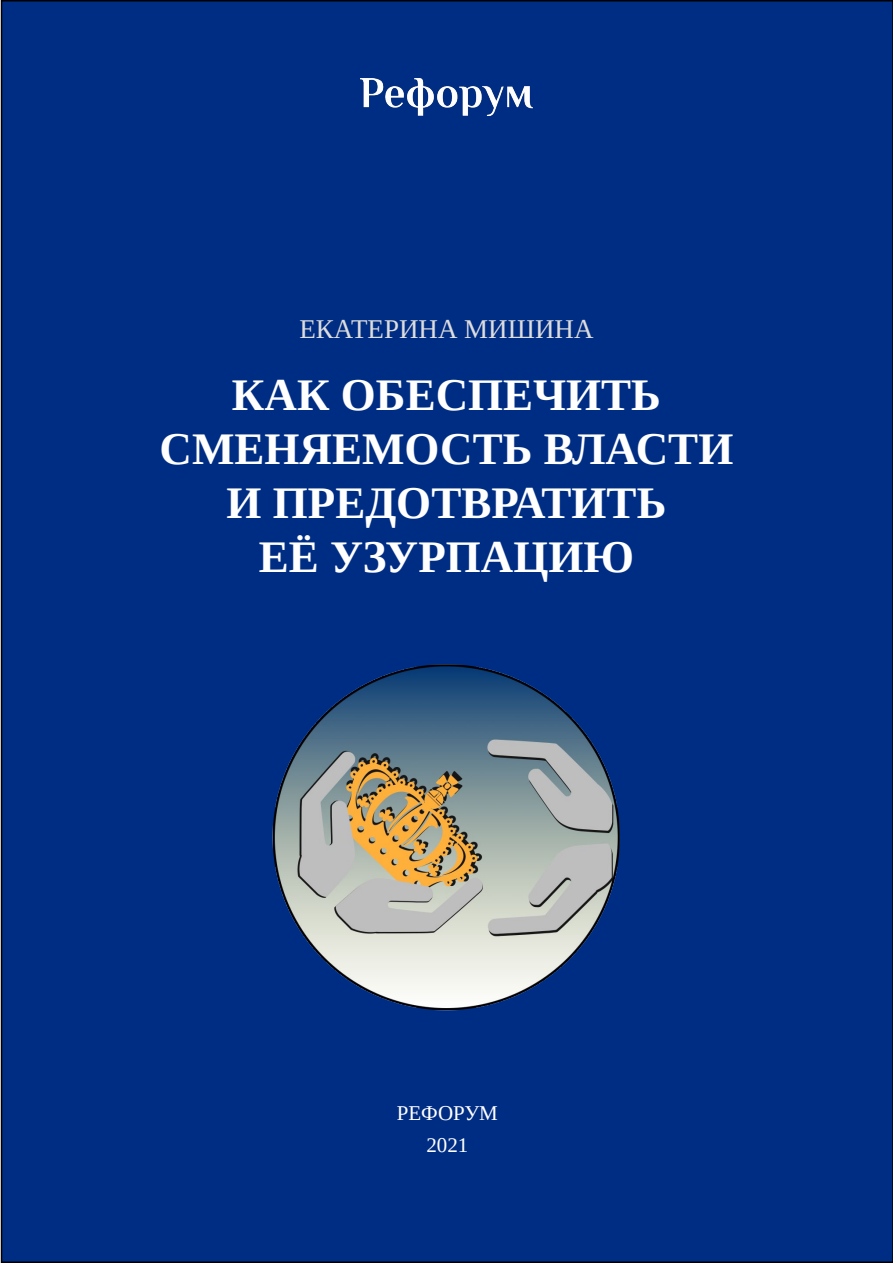
<style>
.page{position:relative;width:893px;height:1263px;background:#fff}
.page>*{position:absolute;margin:0;border:0;box-sizing:border-box;transform-origin:0 0}
.Heading_1{font:700 45px/54px "Tinos";color:#fff;text-align:center}
.Heading_1-2{font:27px "Tinos";color:#ddd}
.t1{font:21px "Tinos";color:#fff}
</style>
<div class="page">
<div style="left:2px;top:1px;width:891px;height:1261px;background:#002d84"></div>
<img style="left:360px;top:79px;width:173px;height:37px">
<img style="left:272px;top:664px;width:348px;height:347px">
<p class="Heading_1-2" style="left:299px;top:311px;width:296px">ЕКАТЕРИНА МИШИНА</p>
<p class="Heading_1" style="left:160px;top:367px;width:575px">КАК ОБЕСПЕЧИТЬ<br>СМЕНЯЕМОСТЬ ВЛАСТИ<br>И ПРЕДОТВРАТИТЬ<br>ЕЁ УЗУРПАЦИЮ</p>
<p class="t1" style="left:397px;top:1099px;width:103px">РЕФОРУМ</p>
<p class="t1" style="left:426px;top:1132px;width:43px">2021</p>
</div>
